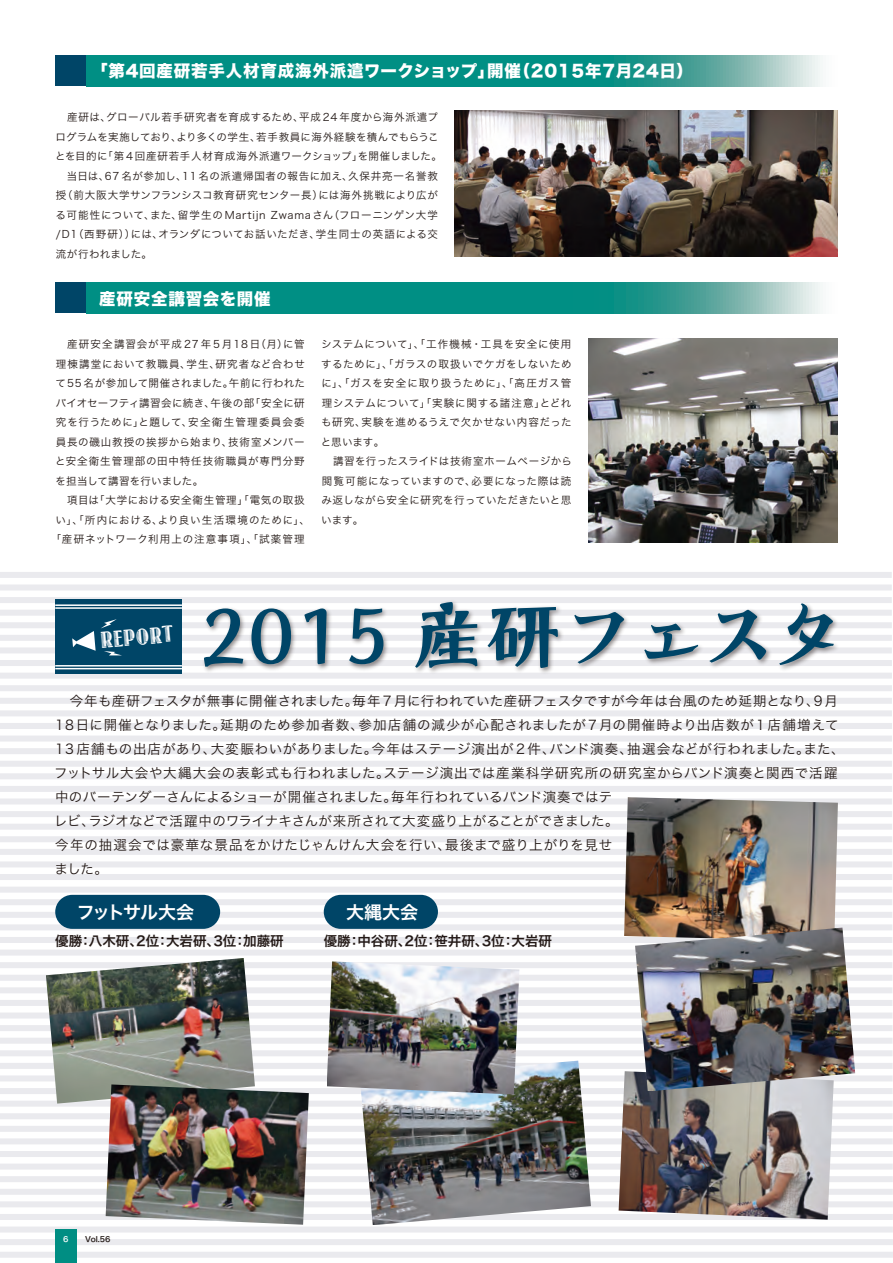
<style>
.page{position:relative;width:893px;height:1263px;background:#fff}
.page>*{position:absolute;margin:0;border:0;box-sizing:border-box;transform-origin:0 0}
.t1{font:700 75.75px "Moaria Std";color:#004567}
.t2{font:23.85px "Jazz Let Plain";color:#fff;scale:.67 1}
.t3{font:18px "Hira Kaku Std W6";letter-spacing:-.075em;color:#fff}
.t4{font:18px "Hira Kaku Std W6";letter-spacing:-.015em;color:#fff}
.t5{font:16.5px "Hira Kaku Std W8";letter-spacing:.05em;color:#fff}
.t6{font:13.5px/24px "Hira Kaku Std W3";letter-spacing:.035em;color:#231916}
.t7{font:13.5px "Hira Kaku Std W6";color:#231916}
.t8{font:10.5px/19.5px "Hira Kaku Pro W3";letter-spacing:.06em;color:#231916}
.t9{font:10.5px "Hira Kaku Pro W3";letter-spacing:.03em;color:#231916}
.t10{font:10.5px "Hira Kaku Pro W3";letter-spacing:.095em;color:#231916}
.t11{font:10.5px "Hira Kaku Pro W3";letter-spacing:.115em;color:#231916}
.t12{font:10.5px "Hira Kaku Pro W3";letter-spacing:.085em;color:#231916}
.t13{font:10.5px "Hira Kaku Pro W3";letter-spacing:.1em;color:#231916}
.t14{font:10.5px "Hira Kaku Pro W3";letter-spacing:.01em;color:#231916}
.t15{font:7.5px "Hira Kaku Pro W6";color:#231916}
.t16{font:7.5px "Hira Kaku Pro W6";color:#fff}
</style>
<div class="page">
<div style="left:0;top:572px;width:892px;height:6px;background:#eaeaee"></div>
<div style="left:0;top:584px;width:892px;height:6px;background:#eaeaee"></div>
<div style="left:0;top:597px;width:892px;height:6px;background:#eaeaee"></div>
<div style="left:0;top:610px;width:892px;height:6px;background:#eaeaee"></div>
<div style="left:0;top:622px;width:892px;height:6px;background:#eaeaee"></div>
<div style="left:0;top:635px;width:892px;height:6px;background:#eaeaee"></div>
<div style="left:0;top:647px;width:892px;height:6px;background:#eaeaee"></div>
<div style="left:0;top:660px;width:892px;height:6px;background:#eaeaee"></div>
<div style="left:0;top:673px;width:892px;height:6px;background:#eaeaee"></div>
<div style="left:0;top:685px;width:892px;height:6px;background:#eaeaee"></div>
<div style="left:0;top:698px;width:892px;height:6px;background:#eaeaee"></div>
<div style="left:0;top:710px;width:892px;height:6px;background:#eaeaee"></div>
<div style="left:0;top:723px;width:892px;height:6px;background:#eaeaee"></div>
<div style="left:0;top:735px;width:892px;height:6px;background:#eaeaee"></div>
<div style="left:0;top:748px;width:892px;height:6px;background:#eaeaee"></div>
<div style="left:0;top:761px;width:892px;height:6px;background:#eaeaee"></div>
<div style="left:0;top:773px;width:892px;height:6px;background:#eaeaee"></div>
<div style="left:0;top:786px;width:892px;height:6px;background:#eaeaee"></div>
<div style="left:0;top:798px;width:892px;height:6px;background:#eaeaee"></div>
<div style="left:0;top:811px;width:892px;height:6px;background:#eaeaee"></div>
<div style="left:0;top:824px;width:892px;height:6px;background:#eaeaee"></div>
<div style="left:0;top:836px;width:892px;height:6px;background:#eaeaee"></div>
<div style="left:0;top:849px;width:892px;height:6px;background:#eaeaee"></div>
<div style="left:0;top:861px;width:892px;height:6px;background:#eaeaee"></div>
<div style="left:0;top:874px;width:892px;height:6px;background:#eaeaee"></div>
<div style="left:0;top:887px;width:892px;height:6px;background:#eaeaee"></div>
<div style="left:0;top:899px;width:892px;height:6px;background:#eaeaee"></div>
<div style="left:0;top:912px;width:892px;height:6px;background:#eaeaee"></div>
<div style="left:0;top:924px;width:892px;height:6px;background:#eaeaee"></div>
<div style="left:0;top:937px;width:892px;height:6px;background:#eaeaee"></div>
<div style="left:0;top:949px;width:892px;height:6px;background:#eaeaee"></div>
<div style="left:0;top:962px;width:892px;height:6px;background:#eaeaee"></div>
<div style="left:0;top:975px;width:892px;height:6px;background:#eaeaee"></div>
<div style="left:0;top:987px;width:892px;height:6px;background:#eaeaee"></div>
<div style="left:0;top:1000px;width:892px;height:6px;background:#eaeaee"></div>
<div style="left:0;top:1012px;width:892px;height:6px;background:#eaeaee"></div>
<div style="left:0;top:1025px;width:892px;height:6px;background:#eaeaee"></div>
<div style="left:0;top:1038px;width:892px;height:6px;background:#eaeaee"></div>
<div style="left:0;top:1050px;width:893px;height:6px;background:#eaeaee"></div>
<div style="left:0;top:1063px;width:893px;height:6px;background:#eaeaee"></div>
<div style="left:0;top:1075px;width:893px;height:6px;background:#eaeaee"></div>
<div style="left:0;top:1088px;width:893px;height:6px;background:#eaeaee"></div>
<div style="left:0;top:1101px;width:893px;height:6px;background:#eaeaee"></div>
<div style="left:0;top:1113px;width:893px;height:6px;background:#eaeaee"></div>
<div style="left:0;top:1126px;width:893px;height:6px;background:#eaeaee"></div>
<div style="left:0;top:1138px;width:893px;height:6px;background:#eaeaee"></div>
<div style="left:0;top:1151px;width:893px;height:6px;background:#eaeaee"></div>
<div style="left:0;top:1163px;width:893px;height:6px;background:#eaeaee"></div>
<div style="left:0;top:1176px;width:893px;height:6px;background:#eaeaee"></div>
<div style="left:0;top:1189px;width:893px;height:6px;background:#eaeaee"></div>
<div style="left:0;top:1201px;width:893px;height:6px;background:#eaeaee"></div>
<div style="left:0;top:1214px;width:893px;height:6px;background:#eaeaee"></div>
<div style="left:0;top:1226px;width:893px;height:6px;background:#eaeaee"></div>
<div style="left:0;top:1239px;width:893px;height:6px;background:#eaeaee"></div>
<div style="left:0;top:1252px;width:893px;height:6px;background:#eaeaee"></div>
<div style="left:55px;top:1229px;width:21px;height:34px;background:#008e83"></div>
<img style="left:619px;top:1071px;width:215px;height:149px">
<img style="left:455px;top:111px;width:383px;height:146px">
<svg style="left:86px;top:55px;width:737px;height:31px;background:#1f998f"></svg>
<div style="left:55px;top:55px;width:31px;height:31px;background:#004567"></div>
<img style="left:588px;top:338px;width:250px;height:204px">
<svg style="left:86px;top:282px;width:737px;height:31px;background:#1f998f"></svg>
<div style="left:55px;top:282px;width:31px;height:31px;background:#004567"></div>
<div style="left:55px;top:599px;width:127px;height:75px;background:#004567"></div>
<img style="left:204px;top:601px;width:633px;height:72px">
<hr style="left:55px;top:668px;width:127px;height:1px;background:#fff">
<hr style="left:55px;top:665px;width:127px;height:1px;background:#fff">
<hr style="left:55px;top:607px;width:127px;height:2px;background:#fff">
<hr style="left:55px;top:604px;width:127px;height:2px;background:#fff">
<svg style="left:72px;top:619px;width:48px;height:36px"></svg>
<img style="left:624px;top:797px;width:214px;height:140px">
<img style="left:635px;top:927px;width:220px;height:164px">
<img style="left:360px;top:1060px;width:231px;height:165px">
<img style="left:327px;top:961px;width:192px;height:133px">
<img style="left:46px;top:958px;width:209px;height:145px">
<img style="left:106px;top:1084px;width:203px;height:141px">
<div style="left:55px;top:895px;width:165px;height:34px;background:#004567;border-radius:17px"></div>
<div style="left:324px;top:895px;width:114px;height:34px;background:#004567;border-radius:17px"></div>
<p class="t5" style="left:91px;top:62px;width:603px">「第4回産研若手人材育成海外派遣ワークショップ」開催（2015年7月24日）</p>
<p class="t8" style="left:55px;top:107px;width:388px">　産研は、グローバル若手研究者を育成するため、平成 24 年度から海外派遣プログラムを実施しており、より多くの学生、若手教員に海外経験を積んでもらうことを目的に「第 4 回産研若手人材育成海外派遣ワークショップ」を開催しました。　当日は、67 名が参加し、11 名の派遣帰国者の報告に加え、久保井亮一名誉教授（前大阪大学サンフランシスコ教育研究センター長）には海外挑戦により広がる可能性について、また、留学生のMartijn Zwamaさん（フローニンゲン大学/D1（西野研））には、オランダについてお話いただき、学生同士の英語による交流が行われました。</p>
<p class="t5" style="left:99px;top:289px;width:173px">産研安全講習会を開催</p>
<p class="t11" style="left:56px;top:335px;width:250px">　産研安全講習会が平成27年5月18日（月）に管</p>
<p class="t12" style="left:56px;top:355px;width:250px">理棟講堂において教職員、学生、研究者など合わせ</p>
<p class="t9" style="left:55px;top:374px;width:251px">て55 名が参加して開催されました。午前に行われた</p>
<p class="t9" style="left:56px;top:394px;width:250px">バイオセーフティ講習会に続き、午後の部「安全に研</p>
<p class="t10" style="left:56px;top:413px;width:250px">究を行うために」と題して、安全衛生管理委員会委</p>
<p class="t8" style="left:56px;top:431px;width:251px">員長の磯山教授の挨拶から始まり、技術室メンバー</p>
<p class="t13" style="left:55px;top:452px;width:251px">と安全衛生管理部の田中特任技術職員が専門分野</p>
<p class="t14" style="left:56px;top:472px;width:149px">を担当して講習を行いました。</p>
<p class="t8" style="left:56px;top:490px;width:250px">　項目は「大学における安全衛生管理」「電気の取扱</p>
<p class="t8" style="left:56px;top:509px;width:256px">い」、「所内における、より良い生活環境のために」、</p>
<p class="t10" style="left:51px;top:530px;width:255px">「産研ネットワーク利用上の注意事項」、「試薬管理</p>
<p class="t8" style="left:321px;top:334px;width:253px">システムについて」、「工作機械・工具を安全に使用するために」、「ガラスの取扱いでケガをしないために」、「ガスを安全に取り扱うために」、「高圧ガス管理システムについて」「実験に関する諸注意」とどれも研究、実験を進めるうえで欠かせない内容だったと思います。<br>　講習を行ったスライドは技術室ホームページから閲覧可能になっていますので、必要になった際は読み返しながら安全に研究を行っていただきたいと思います。</p>
<p class="t1" style="left:200px;top:582px;width:649px">2015 産研フェスタ</p>
<p class="t6" style="left:54px;top:688px;width:792px">　今年も産研フェスタが無事に開催されました。毎年 7月に行われていた産研フェスタですが今年は台風のため延期となり、9月18日に開催となりました。延期のため参加者数、参加店舗の減少が心配されましたが７月の開催時より出店数が１店舗増えて13 店舗もの出店があり、大変賑わいがありました。今年はステージ演出が 2 件、バンド演奏、抽選会などが行われました。また、フットサル大会や大縄大会の表彰式も行われました。ステージ演出では産業科学研究所の研究室からバンド演奏と関西で活躍中のバーテンダーさんによるショーが開催されました。毎年行われているバンド演奏ではテ<br>レビ、ラジオなどで活躍中のワライナキさんが来所されて大変盛り上がることができました。<br>今年の抽選会では豪華な景品をかけたじゃんけん大会を行い、最後まで盛り上がりを見せ<br>ました。</p>
<p class="t3" style="left:77px;top:898px;width:119px">フットサル大会</p>
<p class="t7" style="left:55px;top:930px;width:230px">優勝：八木研、2位：大岩研、3位：加藤研</p>
<p class="t2" style="left:100px;top:626px;width:110px;rotate:-5deg">REPORT</p>
<p class="t4" style="left:346px;top:898px;width:73px">大縄大会</p>
<p class="t7" style="left:324px;top:930px;width:230px">優勝：中谷研、2位：笹井研、3位：大岩研</p>
<p class="t16" style="left:63px;top:1232px;width:7px">6</p>
<p class="t15" style="left:85px;top:1232px;width:27px">Vol.56</p>
</div>
